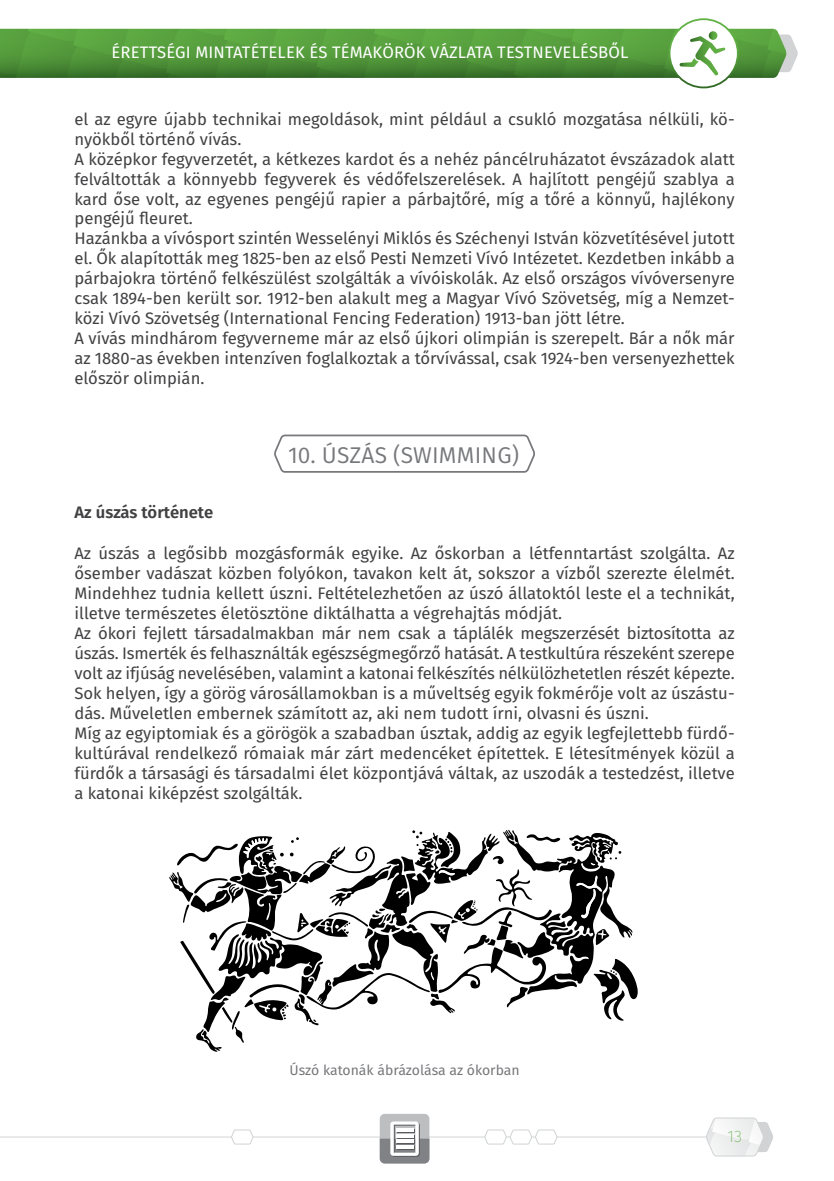
<style>
.page{position:relative;width:834px;height:1181px;background:#fff}
.page>*{position:absolute;margin:0;border:0;box-sizing:border-box;transform-origin:0 0}
.t1{font:22.75px "Fira Sans";letter-spacing:.01em;color:#77787b}
.t2{font:16.62px/19.9px "Fira Sans";color:#414042;text-align:justify}
.t3{font:16.62px "Fira Sans";letter-spacing:.01em;color:#fff}
.Alcím{font:600 16.62px "Fira Sans";color:#414042}
.t4{font:200 16.62px "Fira Sans";color:#68b34f}
.Képalá{font:14px "Fira Sans";letter-spacing:-.005em;color:#77787b}
</style>
<div class="page">
<svg style="left:705px;top:1117px;width:68px;height:40px"></svg>
<hr style="left:0;top:1136px;width:706px;height:1px;background:#d1d3d4">
<svg style="left:484px;top:1129px;width:74px;height:16px"></svg>
<svg style="left:230px;top:1129px;width:24px;height:16px"></svg>
<svg style="left:668px;top:18px;width:70px;height:70px"></svg>
<div style="left:670px;top:20px;width:66px;height:67px;background:#fff;border-radius:50%"></div>
<svg style="left:0;top:29px;width:798px;height:49px;background:#5d9d49"></svg>
<div style="left:379px;top:1114px;width:50px;height:49px;background:#bcbec0;border-radius:5px"></div>
<svg style="left:379px;top:1121px;width:50px;height:42px"></svg>
<hr style="left:395px;top:1128px;width:18px;height:4px;background:#fff">
<hr style="left:395px;top:1134px;width:18px;height:3px;background:#fff">
<hr style="left:395px;top:1139px;width:18px;height:4px;background:#fff">
<hr style="left:395px;top:1145px;width:18px;height:3px;background:#fff">
<svg style="left:274px;top:434px;width:261px;height:39px"></svg>
<svg style="left:169px;top:829px;width:468px;height:223px"></svg>
<p class="t3" style="left:111px;top:40px;width:518px">ÉRETTSÉGI MINTATÉTELEK ÉS TÉMAKÖRÖK VÁZLATA TESTNEVELÉSBŐL</p>
<p class="t2" style="left:74px;top:108px;width:661px">el az egyre újabb technikai megoldások, mint például a csukló mozgatása nélküli, kö&shy;nyökből történő vívás.</p>
<p class="t2" style="left:74px;top:148px;width:661px">A középkor fegyverzetét, a kétkezes kardot és a nehéz páncélruházatot évszázadok alatt felváltották a könnyebb fegyverek és védőfelszerelések. A hajlított pengéjű szablya a kard őse volt, az egyenes pengéjű rapier a párbajtőré, míg a tőré a könnyű, hajlékony pengéjű fleuret.</p>
<p class="t2" style="left:74px;top:228px;width:661px">Hazánkba a vívósport szintén Wesselényi Miklós és Széchenyi István közvetítésével jutott el. Ők alapították meg 1825-ben az első Pesti Nemzeti Vívó Intézetet. Kezdetben inkább a párbajokra történő felkészülést szolgálták a vívóiskolák. Az első országos vívóversenyre csak 1894-ben került sor. 1912-ben alakult meg a Magyar Vívó Szövetség, míg a Nemzet&shy;közi Vívó Szövetség (International Fencing Federation) 1913-ban jött létre.</p>
<p class="t2" style="left:74px;top:328px;width:661px">A vívás mindhárom fegyverneme már az első újkori olimpián is szerepelt. Bár a nők már az 1880-as években intenzíven foglalkoztak a tőrvívással, csak 1924-ben versenyezhettek először olimpián.</p>
<p class="t1" style="left:288px;top:438px;width:232px">10. ÚSZÁS (SWIMMING)</p>
<p class="Alcím" style="left:74px;top:499px;width:140px">Az úszás története</p>
<p class="t2" style="left:74px;top:543px;width:661px">Az úszás a legősibb mozgásformák egyike. Az őskorban a létfenntartást szolgálta. Az ősember vadászat közben folyókon, tavakon kelt át, sokszor a vízből szerezte élelmét.<br>Mindehhez tudnia kellett úszni. Feltételezhetően az úszó állatoktól leste el a technikát, illetve természetes életösztöne diktálhatta a végrehajtás módját.</p>
<p class="t2" style="left:74px;top:623px;width:661px">Az ókori fejlett társadalmakban már nem csak a táplálék megszerzését biztosította az úszás. Ismerték és felhasználták egészségmegőrző hatását. A testkultúra részeként szerepe volt az ifjúság nevelésében, valamint a katonai felkészítés nélkülözhetetlen részét képezte.</p>
<p class="t2" style="left:74px;top:683px;width:661px">Sok helyen, így a görög városállamokban is a műveltség egyik fokmérője volt az úszástu&shy;dás. Műveletlen embernek számított az, aki nem tudott írni, olvasni és úszni.</p>
<p class="t2" style="left:74px;top:723px;width:661px">Míg az egyiptomiak és a görögök a szabadban úsztak, addig az egyik legfejlettebb fürdő&shy;kultúrával rendelkező rómaiak már zárt medencéket építettek. E létesítmények közül a fürdők a társasági és társadalmi élet központjává váltak, az uszodák a testedzést, illetve a katonai kiképzést szolgálták.</p>
<p class="Képalá" style="left:289px;top:1059px;width:232px">Úszó katonák ábrázolása az ókorban</p>
<p class="t4" style="left:727px;top:1124px;width:16px">13</p>
</div>
